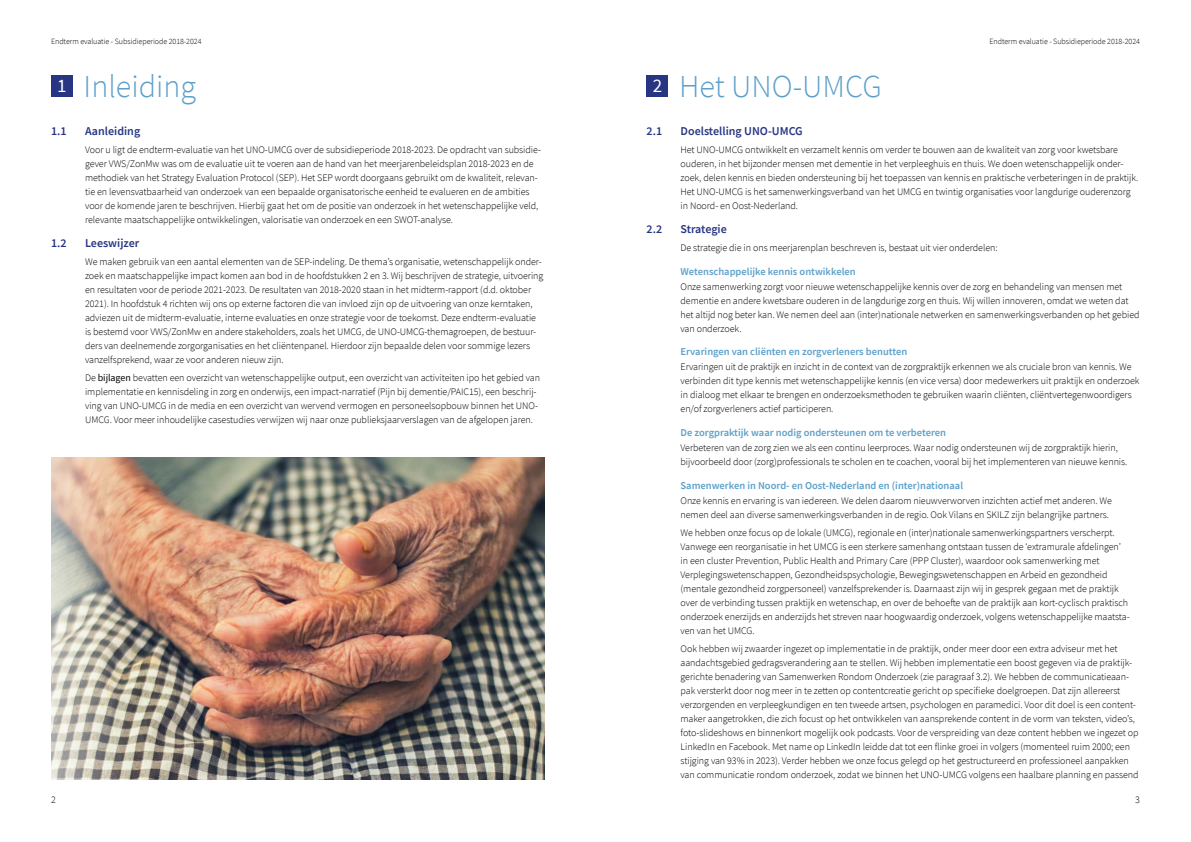
<style>
.page{position:relative;width:1191px;height:842px;background:#fff}
.page>*{position:absolute;margin:0;border:0;box-sizing:border-box;transform-origin:0 0}
.t1{font:300 32px "Source Sans Pro";color:#5da0ca}
.t2{font:600 12px "Source Sans Pro";color:#283583}
.t3{font:600 10.5px "Source Sans Pro";color:#5da0ca}
.t4{font:300 10px/14px "Source Sans Pro";letter-spacing:-.005em;color:#000}
.t5{font:300 8px "Source Sans Pro";letter-spacing:-.005em;color:#000}
.s1{font-weight:400;font-size:19px;color:#fff}
.s2{font-weight:400}
</style>
<div class="page">
<div style="left:646px;top:75px;width:22px;height:22px;background:#283583"></div>
<div style="left:51px;top:75px;width:22px;height:22px;background:#283583"></div>
<img style="left:51px;top:458px;width:493px;height:322px">
<p class="t5" style="left:51px;top:37px;width:152px">Endterm evaluatie - Subsidieperiode 2018-2024</p>
<p class="t5" style="left:989px;top:37px;width:152px">Endterm evaluatie - Subsidieperiode 2018-2024</p>
<h1 class="t1" style="left:652px;top:67px;width:230px"><span class="s1">2</span> Het UNO-UMCG</h1>
<p class="t2" style="left:646px;top:123px;width:17px">2.1</p>
<p class="t2" style="left:680px;top:123px;width:124px">Doelstelling UNO-UMCG</p>
<p class="t4" style="left:680px;top:143px;width:459px">Het UNO-UMCG ontwikkelt en verzamelt kennis om verder te bouwen aan de kwaliteit van zorg voor kwetsbare ouderen, in het bijzonder mensen met dementie in het verpleeghuis en thuis. We doen wetenschappelijk onder&shy;zoek, delen kennis en bieden ondersteuning bij het toepassen van kennis en praktische verbeteringen in de praktijk.<br>Het UNO-UMCG is het samenwerkingsverband van het UMCG en twintig organisaties voor langdurige ouderenzorg in Noord- en Oost-Nederland.</p>
<p class="t2" style="left:646px;top:221px;width:17px">2.2</p>
<p class="t2" style="left:680px;top:221px;width:48px">Strategie</p>
<p class="t4" style="left:680px;top:241px;width:318px">De strategie die in ons meerjarenplan beschreven is, bestaat uit vier onderdelen:</p>
<p class="t3" style="left:680px;top:264px;width:177px">Wetenschappelijke kennis ontwikkelen</p>
<p class="t4" style="left:680px;top:279px;width:460px">Onze samenwerking zorgt voor nieuwe wetenschappelijke kennis over de zorg en behandeling van mensen met dementie en andere kwetsbare ouderen in de langdurige zorg en thuis. Wij willen innoveren, omdat we weten dat het altijd nog beter kan. We nemen deel aan (inter)nationale netwerken en samenwerkingsverbanden op het gebied van onderzoek.</p>
<p class="t3" style="left:680px;top:345px;width:228px">Ervaringen van cliënten en zorgverleners benutten</p>
<p class="t4" style="left:680px;top:360px;width:460px">Ervaringen uit de praktijk en inzicht in de context van de zorgpraktijk erkennen we als cruciale bron van kennis. We verbinden dit type kennis met wetenschappelijke kennis (en vice versa) door medewerkers uit praktijk en onderzoek in dialoog met elkaar te brengen en onderzoeksmethoden te gebruiken waarin cliënten, cliëntvertegenwoordigers en/of zorgverleners actief participeren.</p>
<p class="t3" style="left:680px;top:426px;width:267px">De zorgpraktijk waar nodig ondersteunen om te verbeteren</p>
<p class="t4" style="left:680px;top:441px;width:448px">Verbeteren van de zorg zien we als een continu leerproces. Waar nodig ondersteunen wij de zorgpraktijk hierin, bijvoorbeeld door (zorg)professionals te scholen en te coachen, vooral bij het implementeren van nieuwe kennis.</p>
<p class="t3" style="left:680px;top:478px;width:284px">Samenwerken in Noord- en Oost-Nederland en (inter)nationaal</p>
<p class="t4" style="left:680px;top:493px;width:433px">Onze kennis en ervaring is van iedereen. We delen daarom nieuwverworven inzichten actief met anderen. We nemen deel aan diverse samenwerkingsverbanden in de regio. Ook Vilans en SKILZ zijn belangrijke partners.</p>
<p class="t4" style="left:680px;top:526px;width:450px">We hebben onze focus op de lokale (UMCG), regionale en (inter)nationale samenwerkingspartners verscherpt.<br>Vanwege een reorganisatie in het UMCG is een sterkere samenhang ontstaan tussen de ‘extramurale afdelingen’ in een cluster Prevention, Public Health and Primary Care (PPP Cluster), waardoor ook samenwerking met Verplegingswetenschappen, Gezondheidspsychologie, Bewegingswetenschappen en Arbeid en gezondheid (mentale gezondheid zorgpersoneel) vanzelfsprekender is. Daarnaast zijn wij in gesprek gegaan met de praktijk over de verbinding tussen praktijk en wetenschap, en over de behoefte van de praktijk aan kort-cyclisch praktisch onderzoek enerzijds en anderzijds het streven naar hoogwaardig onderzoek, volgens wetenschappelijke maatsta&shy;ven van het UMCG.</p>
<p class="t4" style="left:680px;top:642px;width:459px">Ook hebben wij zwaarder ingezet op implementatie in de praktijk, onder meer door een extra adviseur met het aandachtsgebied gedragsverandering aan te stellen. Wij hebben implementatie een boost gegeven via de praktijk&shy;gerichte benadering van Samenwerken Rondom Onderzoek (zie paragraaf 3.2). We hebben de communicatieaan&shy;pak versterkt door nog meer in te zetten op contentcreatie gericht op specifieke doelgroepen. Dat zijn allereerst verzorgenden en verpleegkundigen en ten tweede artsen, psychologen en paramedici. Voor dit doel is een content&shy;maker aangetrokken, die zich focust op het ontwikkelen van aansprekende content in de vorm van teksten, video’s, foto-slideshows en binnenkort mogelijk ook podcasts. Voor de verspreiding van deze content hebben we ingezet op LinkedIn en Facebook. Met name op LinkedIn leidde dat tot een flinke groei in volgers (momenteel ruim 2000; een stijging van 93% in 2023). Verder hebben we onze focus gelegd op het gestructureerd en professioneel aanpakken van communicatie rondom onderzoek, zodat we binnen het UNO-UMCG volgens een haalbare planning en passend</p>
<h1 class="t1" style="left:57px;top:67px;width:140px"><span class="s1">1</span> Inleiding</h1>
<p class="t2" style="left:51px;top:123px;width:17px">1.1</p>
<p class="t2" style="left:85px;top:123px;width:57px">Aanleiding</p>
<p class="t4" style="left:85px;top:143px;width:457px">Voor u ligt de endterm-evaluatie van het UNO-UMCG over de subsidieperiode 2018-2023. De opdracht van subsidie&shy;gever VWS/ZonMw was om de evaluatie uit te voeren aan de hand van het meerjarenbeleidsplan 2018-2023 en de methodiek van het Strategy Evaluation Protocol (SEP). Het SEP wordt doorgaans gebruikt om de kwaliteit, relevan&shy;tie en levensvatbaarheid van onderzoek van een bepaalde organisatorische eenheid te evalueren en de ambities voor de komende jaren te beschrijven. Hierbij gaat het om de positie van onderzoek in het wetenschappelijke veld, relevante maatschappelijke ontwikkelingen, valorisatie van onderzoek en een SWOT-analyse.</p>
<p class="t2" style="left:51px;top:235px;width:17px">1.2</p>
<p class="t2" style="left:85px;top:235px;width:56px">Leeswijzer</p>
<p class="t4" style="left:85px;top:255px;width:460px">We maken gebruik van een aantal elementen van de SEP-indeling. De thema’s organisatie, wetenschappelijk onder&shy;zoek en maatschappelijke impact komen aan bod in de hoofdstukken 2 en 3. Wij beschrijven de strategie, uitvoering en resultaten voor de periode 2021-2023. De resultaten van 2018-2020 staan in het midterm-rapport (d.d. oktober 2021). In hoofdstuk 4 richten wij ons op externe factoren die van invloed zijn op de uitvoering van onze kerntaken, adviezen uit de midterm-evaluatie, interne evaluaties en onze strategie voor de toekomst. Deze endterm-evaluatie is bestemd voor VWS/ZonMw en andere stakeholders, zoals het UMCG, de UNO-UMCG-themagroepen, de bestuur&shy;ders van deelnemende zorgorganisaties en het cliëntenpanel. Hierdoor zijn bepaalde delen voor sommige lezers vanzelfsprekend, waar ze voor anderen nieuw zijn.</p>
<p class="t4" style="left:85px;top:371px;width:456px">De <span class="s2">bijlagen</span> bevatten een overzicht van wetenschappelijke output, een overzicht van activiteiten ipo het gebied van implementatie en kennisdeling in zorg en onderwijs, een impact-narratief (Pijn bij dementie/PAIC15), een beschrij&shy;ving van UNO-UMCG in de media en een overzicht van wervend vermogen en personeelsopbouw binnen het UNO-UMCG. Voor meer inhoudelijke casestudies verwijzen wij naar onze publieksjaarverslagen van de afgelopen jaren.</p>
<p class="t4" style="left:51px;top:792px;width:6px">2</p>
<p class="t4" style="left:1135px;top:792px;width:6px">3</p>
</div>
